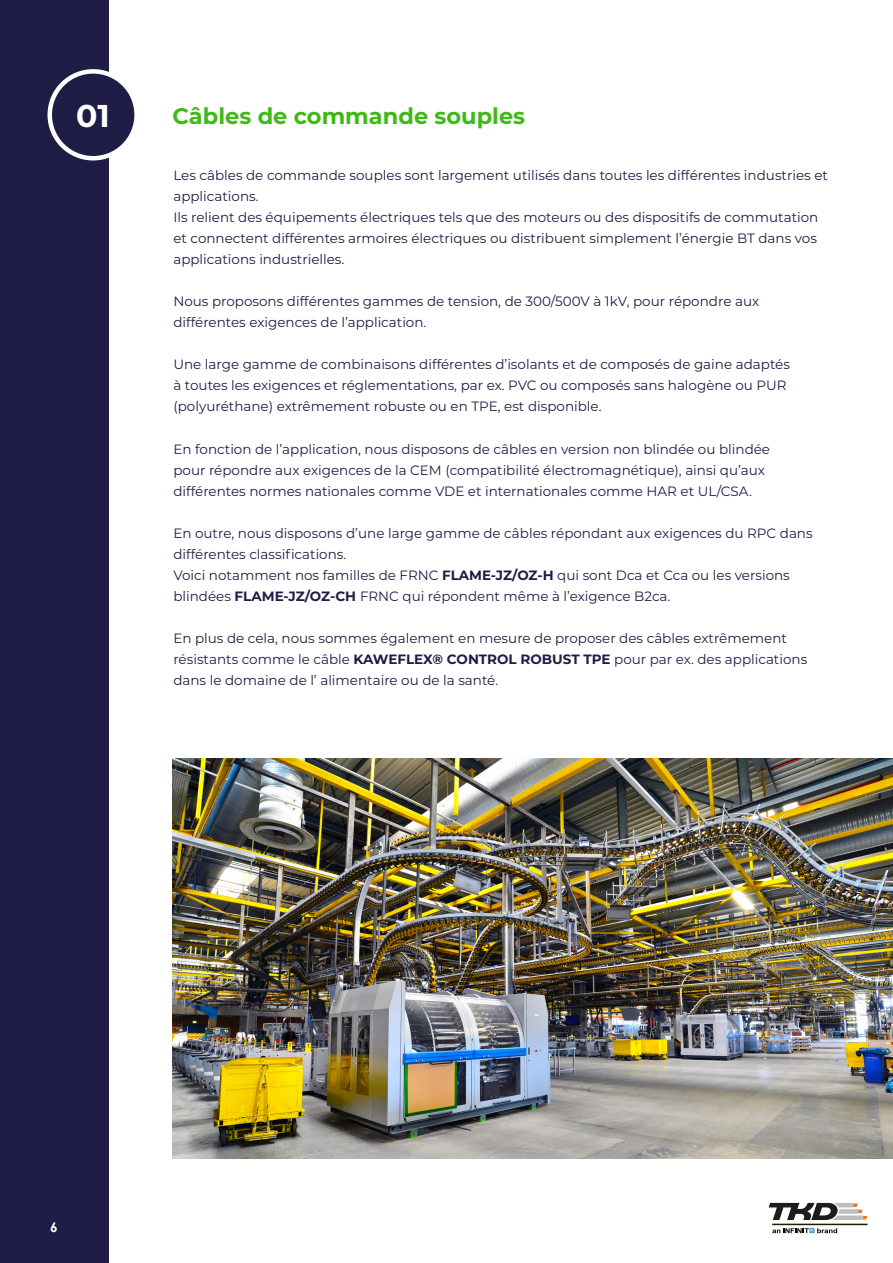
<style>
.page{position:relative;width:893px;height:1263px;background:#fff}
.page>*{position:absolute;margin:0;border:0;box-sizing:border-box;transform-origin:0 0}
.t1{font:700 31.5px "Montserrat";color:#fff}
.t2{font:700 22.5px "Montserrat";color:#3eb915}
.t3{font:13.5px/21px "Montserrat";color:#1f1c45}
.t4{font:700 13.5px "Century Gothic";color:#fff}
.s1{font-weight:700}
</style>
<div class="page">
<div style="left:0;top:0;width:108px;height:1263px;background:#1f1c45"></div>
<div style="left:50px;top:71px;width:87px;height:87px;background:#1f1c45;border-radius:50%"></div>
<div style="left:48px;top:69px;width:91px;height:91px;border:4px solid #fff;border-radius:50%"></div>
<img style="left:173px;top:758px;width:720px;height:401px">
<hr style="left:772px;top:1224px;width:95px;height:1px;background:#1f1c00">
<svg style="left:772px;top:1228px;width:65px;height:5px"></svg>
<svg style="left:769px;top:1203px;width:98px;height:17px"></svg>
<h1 class="t1" style="left:76px;top:93px;width:35px">01</h1>
<h2 class="t2" style="left:173px;top:99px;width:354px">Câbles de commande souples</h2>
<p class="t3" style="left:173px;top:165px;width:656px">Les câbles de commande souples sont largement utilisés dans toutes les différentes industries et applications.<br>Ils relient des équipements électriques tels que des moteurs ou des dispositifs de commutation et connectent différentes armoires électriques ou distribuent simplement l’énergie BT dans vos applications industrielles.</p>
<p class="t3" style="left:173px;top:291px;width:587px">Nous proposons différentes gammes de tension, de 300/500V à 1kV, pour répondre aux différentes exigences de l’application.</p>
<p class="t3" style="left:173px;top:354px;width:618px">Une large gamme de combinaisons différentes d’isolants et de composés de gaine adaptés à toutes les exigences et réglementations, par ex. PVC ou composés sans halogène ou PUR (polyuréthane) extrêmement robuste ou en TPE, est disponible.</p>
<p class="t3" style="left:173px;top:438px;width:598px">En fonction de l’application, nous disposons de câbles en version non blindée ou blindée pour répondre aux exigences de la CEM (compatibilité électromagnétique), ainsi qu’aux différentes normes nationales comme VDE et internationales comme HAR et UL/CSA.</p>
<p class="t3" style="left:173px;top:522px;width:641px">En outre, nous disposons d’une large gamme de câbles répondant aux exigences du RPC dans différentes classifications.<br>Voici notamment nos familles de FRNC <span class="s1">FLAME-JZ/OZ-H</span> qui sont Dca et Cca ou les versions blindées <span class="s1">FLAME-JZ/OZ-CH</span> FRNC qui répondent même à l’exigence B2ca.</p>
<p class="t3" style="left:173px;top:627px;width:635px">En plus de cela, nous sommes également en mesure de proposer des câbles extrêmement résistants comme le câble <span class="s1">KAWEFLEX® CONTROL ROBUST TPE</span> pour par ex. des applications dans le domaine de l’ alimentaire ou de la santé.</p>
<p class="t4" style="left:50px;top:1217px;width:9px">6</p>
</div>
